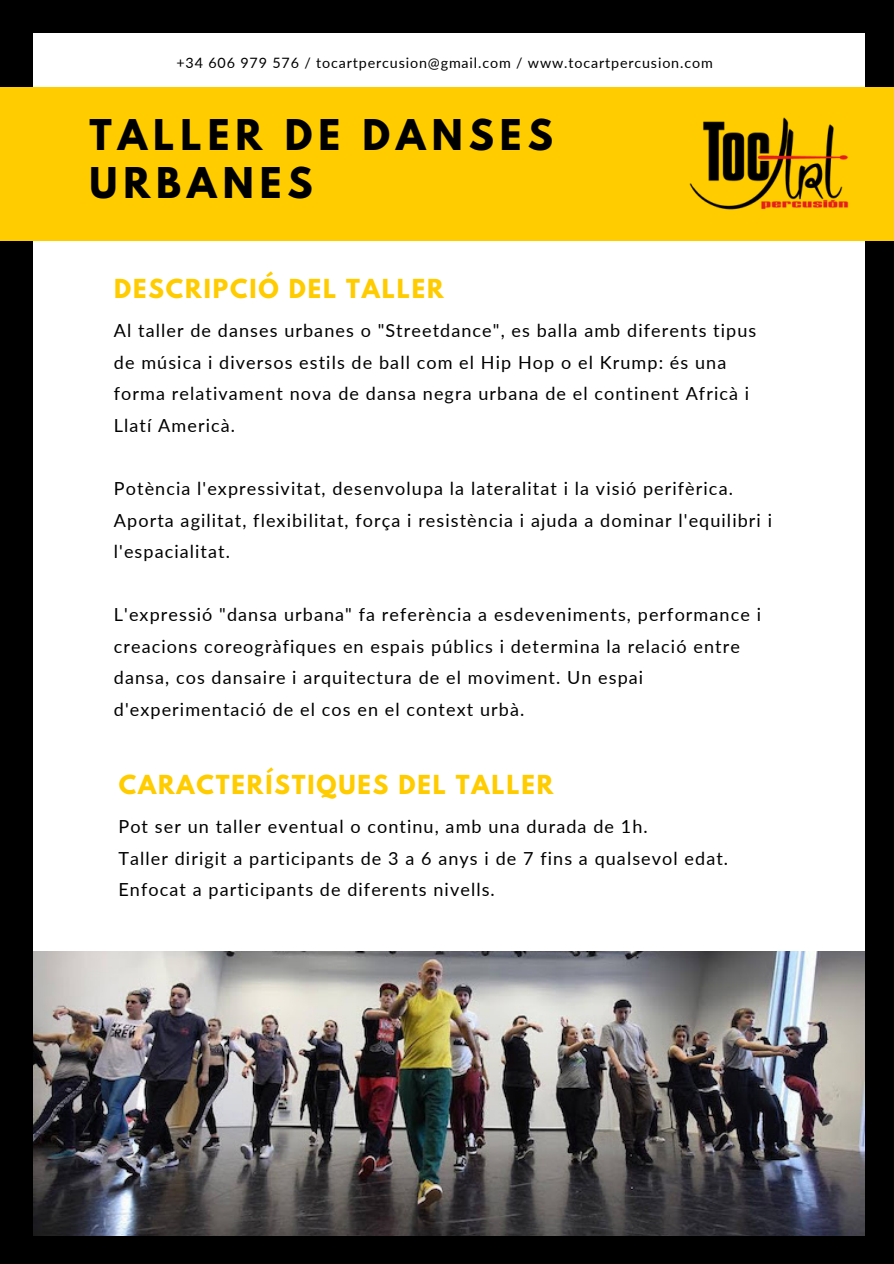
<style>
.page{position:relative;width:894px;height:1264px;background:#fff}
.page>*{position:absolute;margin:0;border:0;box-sizing:border-box;transform-origin:0 0}
.t1{font:700 37.5px/47.2px "League Spartan";letter-spacing:.16em;color:#000}
.t2{font:700 23.25px "League Spartan";letter-spacing:.08em;color:#fc0}
.t3{font:18px/31.5px "Lato";letter-spacing:.06em;color:#000}
.t4{font:14.25px "Lato";letter-spacing:.06em;color:#000}
</style>
<div class="page">
<div style="left:0;top:0;width:893px;height:1263px;background:#000"></div>
<div style="left:34px;top:33px;width:830px;height:1198px;background:#fff"></div>
<div style="left:0;top:87px;width:893px;height:154px;background:#fc0"></div>
<img style="left:34px;top:951px;width:830px;height:283px">
<img style="left:689px;top:75px;width:176px;height:177px">
<p class="t4" style="left:176px;top:54px;width:537px">+34 606 979 576 / tocartpercusion@gmail.com / www.tocartpercusion.com</p>
<p class="t1" style="left:89px;top:116px;width:465px">TALLER DE DANSES<br>URBANES</p>
<p class="t2" style="left:114px;top:277px;width:331px">DESCRIPCIÓ DEL TALLER</p>
<p class="t3" style="left:114px;top:314px;width:643px">Al taller de danses urbanes o "Streetdance", es balla amb diferents tipus de música i diversos estils de ball com el Hip Hop o el Krump: és una forma relativament nova de dansa negra urbana de el continent Africà i Llatí Americà.</p>
<p class="t3" style="left:114px;top:472px;width:659px">Potència l'expressivitat, desenvolupa la lateralitat i la visió perifèrica.<br>Aporta agilitat, flexibilitat, força i resistència i ajuda a dominar l'equilibri i l'espacialitat.</p>
<p class="t3" style="left:114px;top:598px;width:648px">L'expressió "dansa urbana" fa referència a esdeveniments, performance i creacions coreogràfiques en espais públics i determina la relació entre dansa, cos dansaire i arquitectura de el moviment. Un espai d'experimentació de el cos en el context urbà.</p>
<p class="t2" style="left:119px;top:772px;width:436px">CARACTERÍSTIQUES DEL TALLER</p>
<p class="t3" style="left:118px;top:810px;width:530px">Pot ser un taller eventual o continu, amb una durada de 1h.</p>
<p class="t3" style="left:118px;top:841px;width:611px">Taller dirigit a participants de 3 a 6 anys i de 7 fins a qualsevol edat.</p>
<p class="t3" style="left:118px;top:873px;width:378px">Enfocat a participants de diferents nivells.</p>
</div>
